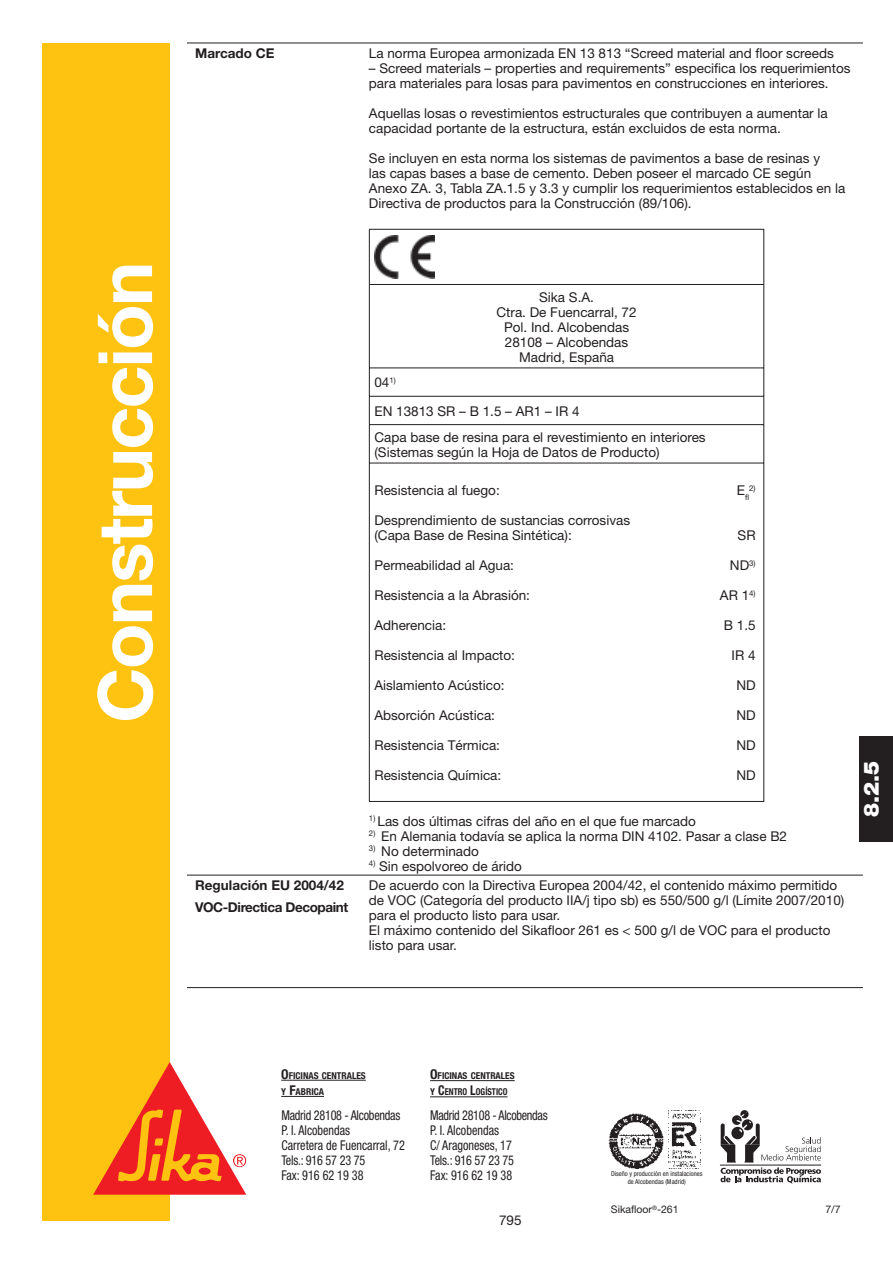
<style>
.page{position:relative;width:893px;height:1263px;background:#fff}
.page>*{position:absolute;margin:0;border:0;box-sizing:border-box;transform-origin:0 0}
.t1{font:700 75px "Helvetica Neue";letter-spacing:-.025em;color:#fff}
.t2{font:900 21px "Helvetica Neue";color:#fff}
.t3{font:13.5px/15px "Helvetica Neue";color:#231f20}
.t4{font:condensed 13.5px/15px "Helvetica Neue";color:#231f20;scale:.9 1}
.t5{font:700 13.5px/22.5px "Helvetica Neue";letter-spacing:-.03em;color:#231f20}
.t6{font:700 13.5px "Helvetica Neue";color:#231f20}
.t7{font:10.5px "Helvetica Neue";color:#231f20}
.t8{font:700 condensed 9.45px/16.2px "Helvetica Neue";color:#231f20}
.t9{font:7.8px "Helvetica Neue";color:#231f20}
.t10{font:condensed 6.75px/7.5px "Helvetica Neue";color:#231f20;text-align:center}
.s1{font-size:13.5px}
</style>
<div class="page">
<svg style="left:720px;top:1110px;width:101px;height:73px"></svg>
<hr style="left:281px;top:1080px;width:85px;height:1px;background:#231f20">
<hr style="left:281px;top:1096px;width:43px;height:1px;background:#231f20">
<hr style="left:430px;top:1080px;width:84px;height:1px;background:#231f20">
<hr style="left:430px;top:1097px;width:77px;height:1px;background:#231f20">
<img style="left:608px;top:1113px;width:55px;height:55px">
<img style="left:668px;top:1110px;width:33px;height:59px">
<div style="left:42px;top:43px;width:128px;height:1177px;background:#fec210"></div>
<svg style="left:93px;top:1062px;width:153px;height:133px"></svg>
<hr style="left:187px;top:43px;width:675px;height:1px;background:#231f20">
<hr style="left:187px;top:875px;width:675px;height:1px;background:#231f20">
<hr style="left:187px;top:987px;width:675px;height:1px;background:#231f20">
<hr style="left:369px;top:229px;width:395px;height:1px;background:#231f20">
<hr style="left:369px;top:230px;width:1px;height:54px;background:#231f20">
<hr style="left:763px;top:230px;width:1px;height:54px;background:#231f20">
<hr style="left:369px;top:284px;width:395px;height:1px;background:#231f20">
<hr style="left:369px;top:285px;width:1px;height:83px;background:#231f20">
<hr style="left:763px;top:285px;width:1px;height:83px;background:#231f20">
<hr style="left:369px;top:368px;width:395px;height:1px;background:#231f20">
<hr style="left:369px;top:396px;width:395px;height:1px;background:#231f20">
<svg style="left:369px;top:369px;width:1px;height:55px"></svg>
<svg style="left:763px;top:368px;width:1px;height:56px"></svg>
<hr style="left:369px;top:424px;width:395px;height:1px;background:#231f20">
<hr style="left:369px;top:425px;width:1px;height:38px;background:#231f20">
<hr style="left:763px;top:425px;width:1px;height:38px;background:#231f20">
<hr style="left:369px;top:463px;width:395px;height:1px;background:#231f20">
<hr style="left:369px;top:463px;width:1px;height:338px;background:#231f20">
<hr style="left:763px;top:463px;width:1px;height:338px;background:#231f20">
<hr style="left:369px;top:801px;width:395px;height:1px;background:#231f20">
<img style="left:374px;top:236px;width:60px;height:42px">
<div style="left:859px;top:737px;width:33px;height:105px;background:#231f20"></div>
<h1 class="t1" style="left:99px;top:723px;width:463px;rotate:-90deg">Construcción</h1>
<p class="t6" style="left:195px;top:48px;width:81px">Marcado CE</p>
<p class="t3" style="left:369px;top:47px;width:466px">La norma Europea armonizada EN 13 813 “Screed material and floor screeds</p>
<p class="t3" style="left:369px;top:62px;width:483px">– Screed materials – properties and requirements” especifica los requerimientos para materiales para losas para pavimentos en construcciones en interiores.</p>
<p class="t3" style="left:369px;top:107px;width:460px">Aquellas losas o revestimientos estructurales que contribuyen a aumentar la capacidad portante de la estructura, están excluidos de esta norma.</p>
<p class="t3" style="left:369px;top:152px;width:478px">Se incluyen en esta norma los sistemas de pavimentos a base de resinas y<br>las capas bases a base de cemento. Deben poseer el marcado CE según Anexo ZA. 3, Tabla ZA.1.5 y 3.3 y cumplir los requerimientos establecidos en la Directiva de productos para la Construcción (89/106).</p>
<p class="t3" style="left:496px;top:291px;width:142px;text-align:center">Sika S.A.<br>Ctra. De Fuencarral, 72<br>Pol. Ind. Alcobendas<br>28108 – Alcobendas<br>Madrid, España</p>
<p class="t3" style="left:374px;top:370px;width:207px;line-height:28.3px">04<sup>1)<br></sup>EN 13813 SR – B 1.5 – AR1 – IR 4</p>
<p class="t3" style="left:374px;top:431px;width:333px">Capa base de resina para el revestimiento en interiores (Sistemas según la Hoja de Datos de Producto)</p>
<p class="t3" style="left:374px;top:485px;width:127px">Resistencia al fuego:</p>
<p class="t9" style="left:736px;top:494px;width:14px"><sup>E</sup>fl</p>
<p class="t9" style="left:749px;top:485px;width:8px">2)</p>
<p class="t3" style="left:374px;top:515px;width:257px">Desprendimiento de sustancias corrosivas (Capa Base de Resina Sintética):</p>
<p class="t3" style="left:737px;top:530px;width:19px">SR</p>
<p class="t3" style="left:374px;top:560px;width:141px">Permeabilidad al Agua:</p>
<p class="t3" style="left:730px;top:560px;width:27px">ND<sup>3)</sup></p>
<p class="t3" style="left:374px;top:590px;width:157px">Resistencia a la Abrasión:</p>
<p class="t3" style="left:720px;top:590px;width:37px">AR 1<sup>4)</sup></p>
<p class="t3" style="left:374px;top:620px;width:73px">Adherencia:</p>
<p class="t3" style="left:723px;top:620px;width:33px">B 1.5</p>
<p class="t3" style="left:374px;top:650px;width:142px">Resistencia al Impacto:</p>
<p class="t3" style="left:731px;top:650px;width:26px">IR 4</p>
<p class="t3" style="left:374px;top:680px;width:132px">Aislamiento Acústico:</p>
<p class="t3" style="left:736px;top:680px;width:21px">ND</p>
<p class="t3" style="left:374px;top:710px;width:122px">Absorción Acústica:</p>
<p class="t3" style="left:736px;top:710px;width:21px">ND</p>
<p class="t3" style="left:374px;top:740px;width:127px">Resistencia Térmica:</p>
<p class="t3" style="left:736px;top:740px;width:21px">ND</p>
<p class="t3" style="left:374px;top:770px;width:128px">Resistencia Química:</p>
<p class="t3" style="left:736px;top:770px;width:21px">ND</p>
<p class="t3" style="left:369px;top:815px;width:328px"><sup>1)</sup> Las dos últimas cifras del año en el que fue marcado</p>
<p class="t3" style="left:369px;top:830px;width:419px"><sup>2)</sup> En Alemania todavía se aplica la norma DIN 4102. Pasar a clase B2</p>
<p class="t3" style="left:369px;top:845px;width:111px"><sup>3)</sup> No determinado</p>
<p class="t3" style="left:369px;top:860px;width:154px"><sup>4)</sup> Sin espolvoreo de árido</p>
<p class="t5" style="left:195px;top:876px;width:155px">Regulación EU 2004/42<br>VOC-Directica Decopaint</p>
<p class="t3" style="left:369px;top:879px;width:477px">De acuerdo con la Directiva Europea 2004/42, el contenido máximo permitido de VOC (Categoría del producto IIA/j tipo sb) es 550/500 g/l (Límite 2007/2010) para el producto listo para usar.<br>El máximo contenido del Sikafloor 261 es &lt; 500 g/l de VOC para el producto listo para usar.</p>
<h2 class="t2" style="left:863px;top:817px;width:58px;rotate:-90deg">8.2.5</h2>
<h2 class="t2" style="left:863px;top:796px;width:37px;rotate:-90deg">1 1</h2>
<p class="t8" style="left:281px;top:1069px;width:86px"><span class="s1">O</span>FICINAS CENTRALES<br>Y <span class="s1">F</span>ABRICA</p>
<p class="t8" style="left:430px;top:1069px;width:86px"><span class="s1">O</span>FICINAS CENTRALES<br>Y <span class="s1">C</span>ENTRO <span class="s1">L</span>OGÍSTICO</p>
<p class="t4" style="left:281px;top:1109px;width:139px">Madrid 28108 - Alcobendas<br>P. I. Alcobendas<br>Carretera de Fuencarral, 72<br>Tels.: 916 57 23 75<br>Fax: 916 62 19 38</p>
<p class="t4" style="left:430px;top:1109px;width:132px">Madrid 28108 - Alcobendas<br>P. I. Alcobendas<br>C/ Aragoneses, 17<br>Tels.: 916 57 23 75<br>Fax: 916 62 19 38</p>
<p class="t3" style="left:499px;top:1214px;width:24px">795</p>
<p class="t10" style="left:611px;top:1171px;width:93px">Diseño y producción en instalaciones de Alcobendas (Madrid)</p>
<p class="t7" style="left:611px;top:1206px;width:69px">Sikafloor<sup>®</sup>-261</p>
<p class="t7" style="left:825px;top:1206px;width:17px">7/7</p>
</div>
